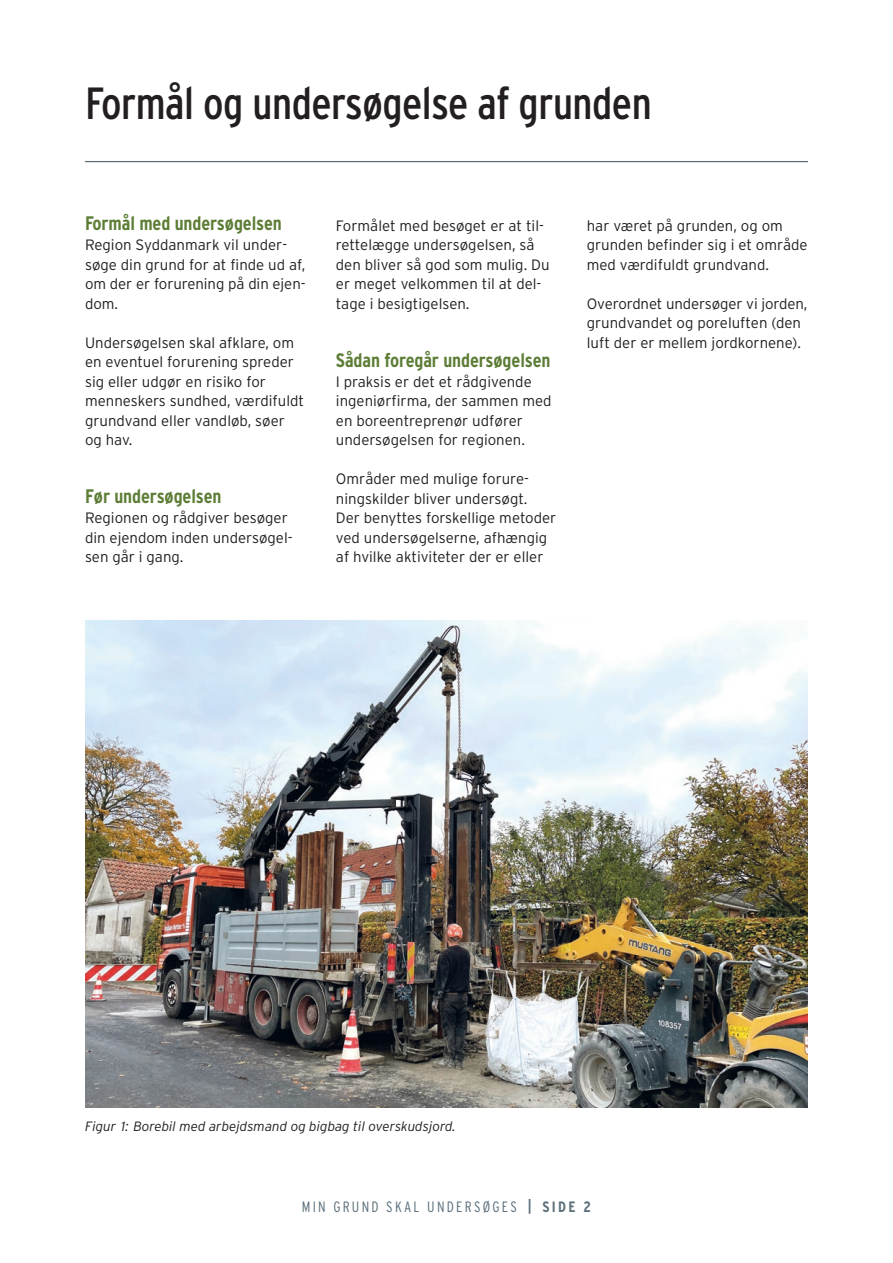
<style>
.page{position:relative;width:893px;height:1263px;background:#fff}
.page>*{position:absolute;margin:0;border:0;box-sizing:border-box;transform-origin:0 0}
.t1{font:45px "Interstate Condensed";letter-spacing:-.01em;color:#231f20}
.t2{font:700 19.5px "Interstate Condensed";letter-spacing:-.005em;color:#5d7d36}
.t3{font:300 15px/19.5px "Interstate";color:#231f20}
.t4{font:300 15px "Interstate Condensed";letter-spacing:.15em;color:#5b6f7b}
.t5{font:italic 300 13.5px "Interstate";color:#231f20}
.s1{font-weight:700}
</style>
<div class="page">
<hr style="left:85px;top:161px;width:723px;height:1px;background:#5b6f7b">
<img style="left:85px;top:621px;width:723px;height:487px">
<h1 class="t1" style="left:85px;top:78px;width:568px">Formål og undersøgelse af grunden</h1>
<h2 class="t2" style="left:85px;top:212px;width:198px">Formål med undersøgelsen</h2>
<p class="t3" style="left:85px;top:235px;width:222px">Region Syddanmark vil under&shy;søge din grund for at finde ud af, om der er forurening på din ejen&shy;dom.</p>
<p class="t3" style="left:85px;top:333px;width:221px">Undersøgelsen skal afklare, om en eventuel forurening spreder sig eller udgør en risiko for menneskers sundhed, værdifuldt grundvand eller vandløb, søer og hav.</p>
<h2 class="t2" style="left:85px;top:485px;width:138px">Før undersøgelsen</h2>
<p class="t3" style="left:85px;top:508px;width:209px">Regionen og rådgiver besøger din ejendom inden undersøgel&shy;sen går i gang.</p>
<p class="t3" style="left:336px;top:216px;width:215px">Formålet med besøget er at til&shy;rettelægge undersøgelsen, så den bliver så god som mulig. Du er meget velkommen til at del&shy;tage i besigtigelsen.</p>
<h2 class="t2" style="left:336px;top:349px;width:216px">Sådan foregår undersøgelsen</h2>
<p class="t3" style="left:336px;top:372px;width:217px">I praksis er det et rådgivende ingeniørfirma, der sammen med en boreentreprenør udfører undersøgelsen for regionen.</p>
<p class="t3" style="left:336px;top:469px;width:222px">Områder med mulige forure&shy;ningskilder bliver undersøgt.<br>Der benyttes forskellige metoder ved undersøgelserne, afhængig af hvilke aktiviteter der er eller</p>
<p class="t3" style="left:587px;top:216px;width:222px">har været på grunden, og om grunden befinder sig i et område med værdifuldt grundvand.</p>
<p class="t3" style="left:587px;top:294px;width:222px">Overordnet undersøger vi jorden, grundvandet og poreluften (den luft der er mellem jordkornene).</p>
<p class="t5" style="left:85px;top:1119px;width:372px">Figur 1: Borebil med arbejdsmand og bigbag til overskudsjord.</p>
<p class="t4" style="left:302px;top:1198px;width:291px">MIN GRUND SKAL UNDERSØGES <span class="s1">| SIDE 2</span></p>
</div>
